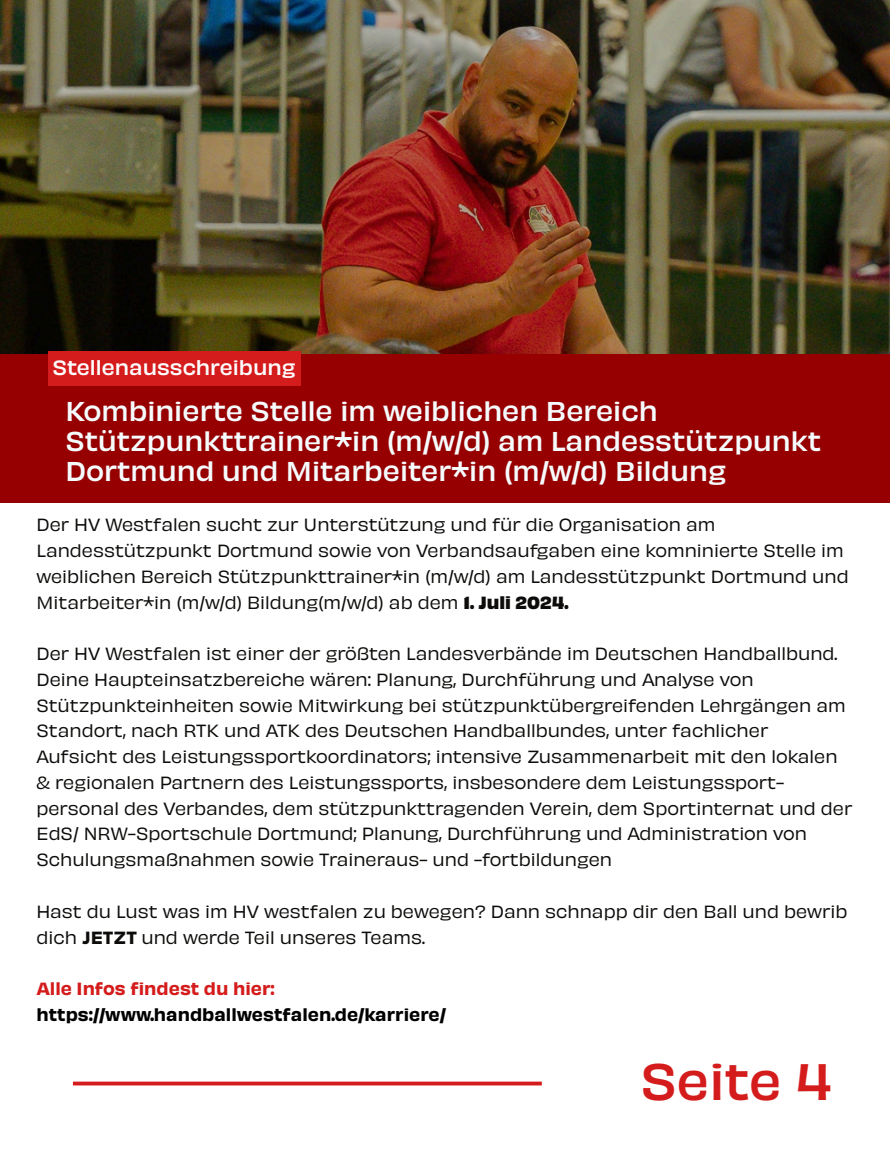
<style>
.page{position:relative;width:890px;height:1152px;background:#fff}
.page>*{position:absolute;margin:0;border:0;box-sizing:border-box;transform-origin:0 0}
.t1{font:500 47.6px "Obviously";color:#d51c1c}
.t2{font:500 25.2px/30px "Obviously";color:#f6fbfd}
.t3{font:500 19.2px "Obviously";color:#fff}
.t4{font:16.4px/25.6px "Obviously";color:#0d0c0a}
.t5{font:16.4px "Obviously Semi";color:#000}
.t6{font:16.4px "Obviously Semi";color:#d51c1c}
.s1{font-weight:700}
.s2{font-family:"Obviously Semi"}
</style>
<div class="page">
<hr style="left:73px;top:1082px;width:469px;height:3px;background:#d51c1c">
<img style="left:0;top:0;width:890px;height:354px">
<div style="left:0;top:354px;width:890px;height:148px;background:#960000"></div>
<div style="left:48px;top:352px;width:253px;height:34px;background:#d51c1c"></div>
<p class="t3" style="left:52px;top:353px;width:245px">Stellenausschreibung</p>
<h2 class="t2" style="left:65px;top:394px;width:757px">Kombinierte Stelle im weiblichen Bereich<br>Stützpunkttrainer*in (m/w/d) am Landesstützpunkt<br>Dortmund und Mitarbeiter*in (m/w/d) Bildung</h2>
<p class="t4" style="left:36px;top:511px;width:814px">Der HV Westfalen sucht zur Unterstützung und für die Organisation am Landesstützpunkt Dortmund sowie von Verbandsaufgaben eine komninierte Stelle im weiblichen Bereich Stützpunkttrainer*in (m/w/d) am Landesstützpunkt Dortmund und Mitarbeiter*in (m/w/d) Bildung(m/w/d) ab dem <span class="s1">1. Juli 2024.</span></p>
<p class="t4" style="left:36px;top:640px;width:817px">Der HV Westfalen ist einer der größten Landesverbände im Deutschen Handballbund.<br>Deine Haupteinsatzbereiche wären: Planung, Durchführung und Analyse von Stützpunkteinheiten sowie Mitwirkung bei stützpunktübergreifenden Lehrgängen am Standort, nach RTK und ATK des Deutschen Handballbundes, unter fachlicher Aufsicht des Leistungssportkoordinators; intensive Zusammenarbeit mit den lokalen &amp; regionalen Partnern des Leistungssports, insbesondere dem Leistungssport&shy;personal des Verbandes, dem stützpunkttragenden Verein, dem Sportinternat und der EdS/ NRW-Sportschule Dortmund; Planung, Durchführung und Administration von Schulungsmaßnahmen sowie Traineraus- und -fortbildungen</p>
<p class="t4" style="left:36px;top:897px;width:812px">Hast du Lust was im HV westfalen zu bewegen? Dann schnapp dir den Ball und bewrib dich <span class="s2">JETZT</span> und werde Teil unseres Teams.</p>
<p class="t6" style="left:36px;top:976px;width:240px">Alle Infos findest du hier:</p>
<p class="t5" style="left:36px;top:1001px;width:411px">https://www.handballwestfalen.de/karriere/</p>
<h1 class="t1" style="left:640px;top:1044px;width:193px">Seite 4</h1>
</div>
